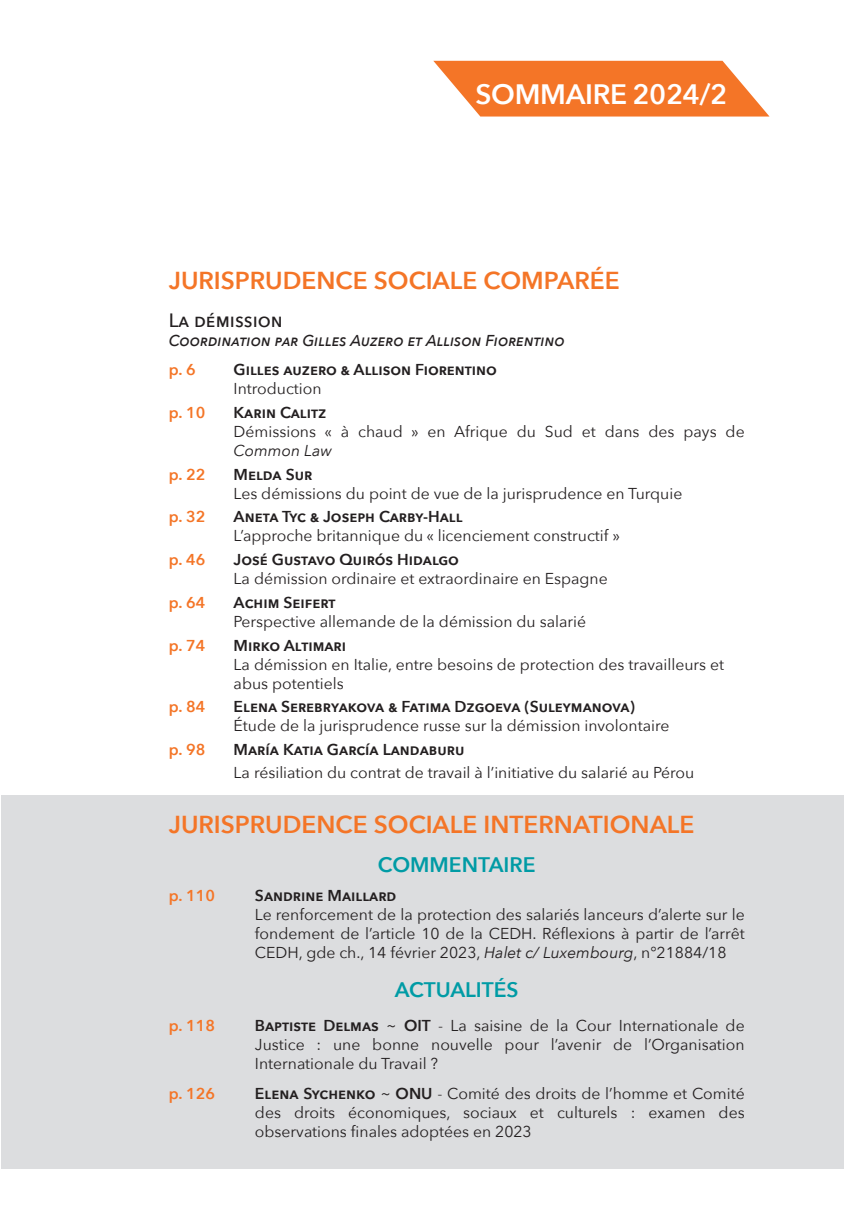
<style>
.page{position:relative;width:844px;height:1216px;background:#fff}
.page>*{position:absolute;margin:0;border:0;box-sizing:border-box;transform-origin:0 0}
.t1{font:600 28px "Avenir Next";letter-spacing:-.01em;color:#fff}
.REGION_ACTUA{font:600 24.5px "Avenir Next";color:#f47527}
.Nom_DT_ds_Sommaire_E-journal{font:600 24.5px "Avenir Next";color:#f47527}
.REGION_ACTUA-2{font:600 21px "Avenir Next";color:#009ba5}
.Nom_DT_ds_Sommaire_E-journal-2{font:500 19.25px "Avenir Next";color:#231f20}
.Nom_Auteurs_Sommaire_E-Journal{font:15.75px/18.9px "Avenir Next";color:#231f20}
.Nom_Auteurs_Sommaire_E-Journal-2{font:600 15.75px/18.9px "Avenir Next";color:#231f20}
.Nom_Auteurs_Sommaire_E-Journal-3{font:600 15.75px "Avenir Next";color:#f47527}
.t2{font:italic 500 15.75px "Avenir Next";color:#231f20}
.s1{font-weight:400}
.s2{font-weight:600}
.s3{font-style:italic}
</style>
<div class="page">
<svg style="left:433px;top:61px;width:336px;height:55px;background:#f58845"></svg>
<div style="left:1px;top:795px;width:842px;height:373px;background:#dcdddf"></div>
<h1 class="t1" style="left:475px;top:70px;width:253px">SOMMAIRE 2024/2</h1>
<p class="Nom_DT_ds_Sommaire_E-journal" style="left:169px;top:260px;width:452px">JURISPRUDENCE SOCIALE COMPARÉE</p>
<p class="Nom_DT_ds_Sommaire_E-journal-2" style="left:169px;top:304px;width:115px">La démission</p>
<p class="t2" style="left:169px;top:327px;width:397px">Coordination par Gilles Auzero et Allison Fiorentino</p>
<p class="Nom_Auteurs_Sommaire_E-Journal-3" style="left:169px;top:356px;width:28px">p. 6</p>
<p class="Nom_Auteurs_Sommaire_E-Journal-2" style="left:233px;top:360px;width:265px">Gilles auzero &amp; Allison Fiorentino<br><span class="s1">Introduction</span></p>
<p class="Nom_Auteurs_Sommaire_E-Journal-3" style="left:169px;top:399px;width:38px">p. 10</p>
<p class="Nom_Auteurs_Sommaire_E-Journal" style="left:233px;top:402px;width:512px"><span class="s2">Karin Calitz<br></span>Démissions « à chaud » en Afrique du Sud et dans des pays de<br><span class="s3">Common Law</span></p>
<p class="Nom_Auteurs_Sommaire_E-Journal-3" style="left:169px;top:460px;width:38px">p. 22</p>
<p class="Nom_Auteurs_Sommaire_E-Journal" style="left:233px;top:464px;width:450px"><span class="s2">Melda Sur<br></span>Les démissions du point de vue de la jurisprudence en Turquie</p>
<p class="Nom_Auteurs_Sommaire_E-Journal-3" style="left:169px;top:503px;width:38px">p. 32</p>
<p class="Nom_Auteurs_Sommaire_E-Journal" style="left:233px;top:507px;width:388px"><span class="s2">Aneta Tyc &amp; Joseph Carby-Hall<br></span>L’approche britannique du « licenciement constructif »</p>
<p class="Nom_Auteurs_Sommaire_E-Journal-3" style="left:169px;top:546px;width:38px">p. 46</p>
<p class="Nom_Auteurs_Sommaire_E-Journal" style="left:233px;top:549px;width:375px"><span class="s2">José Gustavo Quirós Hidalgo<br></span>La démission ordinaire et extraordinaire en Espagne</p>
<p class="Nom_Auteurs_Sommaire_E-Journal-3" style="left:169px;top:589px;width:38px">p. 64</p>
<p class="Nom_Auteurs_Sommaire_E-Journal" style="left:233px;top:592px;width:354px"><span class="s2">Achim Seifert<br></span>Perspective allemande de la démission du salarié</p>
<p class="Nom_Auteurs_Sommaire_E-Journal-3" style="left:169px;top:631px;width:38px">p. 74</p>
<p class="Nom_Auteurs_Sommaire_E-Journal" style="left:233px;top:635px;width:492px"><span class="s2">Mirko Altimari<br></span>La démission en Italie, entre besoins de protection des travailleurs et abus potentiels</p>
<p class="Nom_Auteurs_Sommaire_E-Journal-3" style="left:169px;top:693px;width:38px">p. 84</p>
<p class="Nom_Auteurs_Sommaire_E-Journal" style="left:233px;top:696px;width:437px"><span class="s2">Elena Serebryakova &amp; Fatima Dzgoeva (Suleymanova)<br></span>Étude de la jurisprudence russe sur la démission involontaire</p>
<p class="Nom_Auteurs_Sommaire_E-Journal-3" style="left:169px;top:736px;width:38px">p. 98</p>
<p class="Nom_Auteurs_Sommaire_E-Journal" style="left:233px;top:737px;width:462px;line-height:23.1px"><span class="s2">María Katia García Landaburu<br></span>La résiliation du contrat de travail à l’initiative du salarié au Pérou</p>
<p class="REGION_ACTUA" style="left:169px;top:803px;width:527px">JURISPRUDENCE SOCIALE INTERNATIONALE</p>
<p class="REGION_ACTUA-2" style="left:378px;top:846px;width:159px">COMMENTAIRE</p>
<p class="Nom_Auteurs_Sommaire_E-Journal-3" style="left:169px;top:881px;width:48px">p. 110</p>
<p class="Nom_Auteurs_Sommaire_E-Journal-2" style="left:255px;top:885px;width:143px">Sandrine Maillard</p>
<p class="Nom_Auteurs_Sommaire_E-Journal" style="left:255px;top:904px;width:491px;text-align:justify">Le renforcement de la protection des salariés lanceurs d’alerte sur le fondement de l’article 10 de la CEDH. Réflexions à partir de l’arrêt CEDH, gde ch., 14 février 2023, <span class="s3">Halet c/ Luxembourg</span>, n°21884/18</p>
<p class="REGION_ACTUA-2" style="left:394px;top:971px;width:125px">ACTUALITÉS</p>
<p class="Nom_Auteurs_Sommaire_E-Journal-3" style="left:169px;top:1012px;width:48px">p. 118</p>
<p class="Nom_Auteurs_Sommaire_E-Journal" style="left:255px;top:1015px;width:491px;text-align:justify"><span class="s2">Baptiste Delmas</span> ~ <span class="s2">OIT</span> - La saisine de la Cour Internationale de Justice : une bonne nouvelle pour l’avenir de l’Organisation Internationale du Travail ?</p>
<p class="Nom_Auteurs_Sommaire_E-Journal-3" style="left:169px;top:1079px;width:48px">p. 126</p>
<p class="Nom_Auteurs_Sommaire_E-Journal" style="left:255px;top:1083px;width:491px;text-align:justify"><span class="s2">Elena Sychenko</span> ~ <span class="s2">ONU</span> - Comité des droits de l’homme et Comité des droits économiques, sociaux et culturels : examen des observations finales adoptées en 2023</p>
</div>
